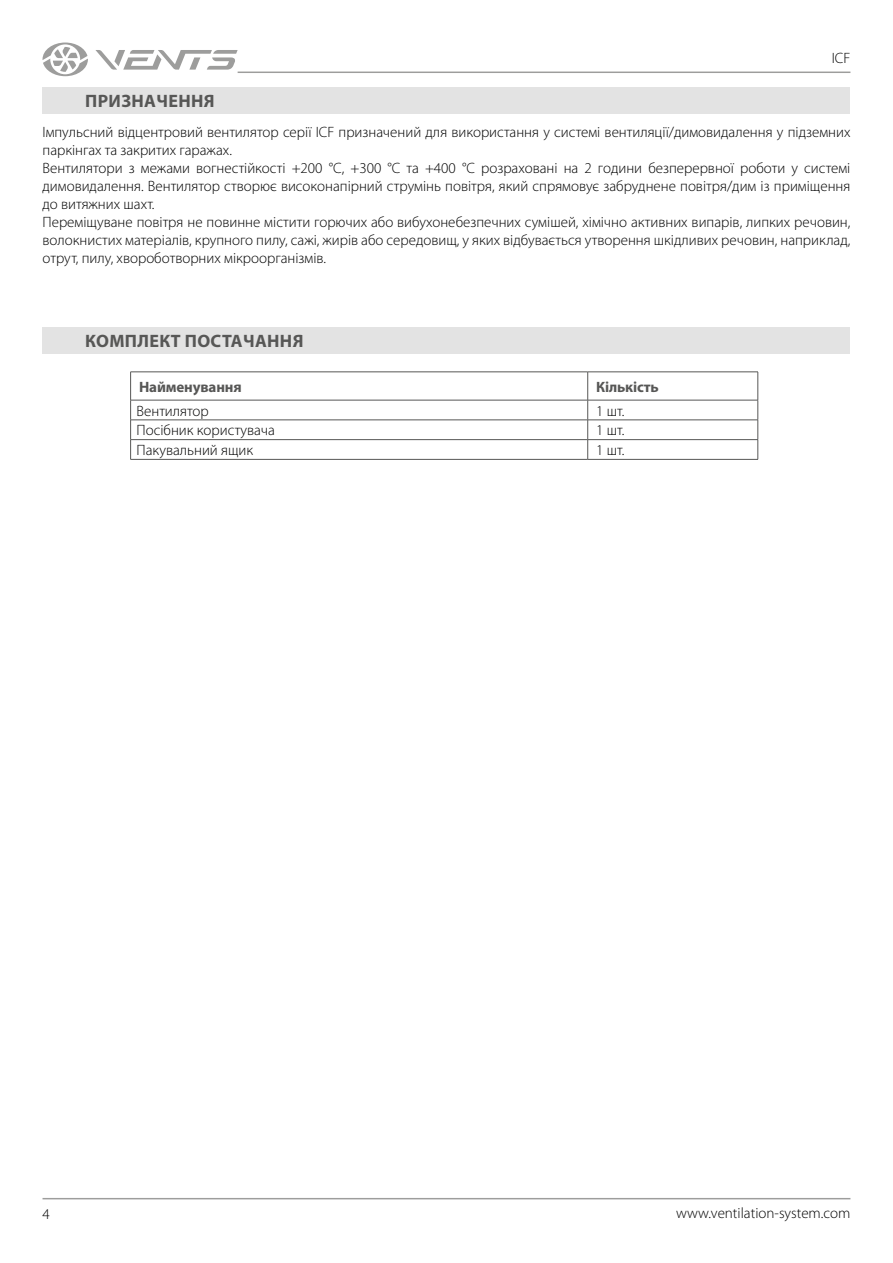
<style>
.page{position:relative;width:893px;height:1263px;background:#fff}
.page>*{position:absolute;margin:0;border:0;box-sizing:border-box;transform-origin:0 0}
.t1{font:700 18px "Myriad Pro";letter-spacing:.02em;color:#575756}
.t2{font:300 15px/18px "Myriad Pro";color:#000}
.t3{font:700 15px "Myriad Pro";letter-spacing:-.01em;color:#575756}
</style>
<div class="page">
<hr style="left:43px;top:1198px;width:807px;height:1px;background:#9d9d9c">
<hr style="left:238px;top:72px;width:612px;height:1px;background:#9d9d9c">
<svg style="left:95px;top:50px;width:143px;height:20px"></svg>
<svg style="left:43px;top:43px;width:45px;height:33px"></svg>
<div style="left:43px;top:87px;width:807px;height:27px;background:#e3e3e3"></div>
<div style="left:43px;top:328px;width:807px;height:26px;background:#e3e3e3"></div>
<hr style="left:130px;top:372px;width:458px;height:1px;background:#575756">
<hr style="left:588px;top:372px;width:170px;height:1px;background:#575756">
<hr style="left:130px;top:400px;width:458px;height:1px;background:#575756">
<hr style="left:588px;top:400px;width:170px;height:1px;background:#575756">
<hr style="left:130px;top:420px;width:458px;height:1px;background:#575756">
<hr style="left:588px;top:420px;width:170px;height:1px;background:#575756">
<hr style="left:130px;top:439px;width:458px;height:1px;background:#575756">
<svg style="left:130px;top:372px;width:1px;height:87px"></svg>
<hr style="left:588px;top:439px;width:170px;height:1px;background:#575756">
<svg style="left:587px;top:372px;width:1px;height:87px"></svg>
<svg style="left:758px;top:372px;width:1px;height:87px"></svg>
<hr style="left:130px;top:459px;width:458px;height:1px;background:#575756">
<hr style="left:588px;top:459px;width:170px;height:1px;background:#575756">
<p class="t1" style="left:85px;top:89px;width:131px">ПРИЗНАЧЕННЯ</p>
<p class="t2" style="left:832px;top:49px;width:20px">ICF</p>
<p class="t2" style="left:43px;top:123px;width:809px">Імпульсний відцентровий вентилятор серії ICF призначений для використання у системі вентиляції/димовидалення у підземних паркінгах та закритих гаражах.<br>Вентилятори з межами вогнестійкості +200 °С, +300 °С та +400 °С розраховані на 2 години безперервної роботи у системі димовидалення. Вентилятор створює високонапірний струмінь повітря, який спрямовує забруднене повітря/дим із приміщення до витяжних шахт.<br>Переміщуване повітря не повинне містити горючих або вибухонебезпечних сумішей, хімічно активних випарів, липких речовин, волокнистих матеріалів, крупного пилу, сажі, жирів або середовищ, у яких відбувається утворення шкідливих речовин, наприклад, отрут, пилу, хвороботворних мікроорганізмів.</p>
<p class="t1" style="left:85px;top:330px;width:220px">КОМПЛЕКТ ПОСТАЧАННЯ</p>
<p class="t3" style="left:139px;top:377px;width:104px">Найменування</p>
<p class="t3" style="left:596px;top:377px;width:64px">Кількість</p>
<p class="t2" style="left:137px;top:402px;width:74px">Вентилятор</p>
<p class="t2" style="left:596px;top:402px;width:30px">1 шт.</p>
<p class="t2" style="left:137px;top:422px;width:140px">Посібник користувача</p>
<p class="t2" style="left:596px;top:422px;width:30px">1 шт.</p>
<p class="t2" style="left:137px;top:441px;width:118px">Пакувальний ящик</p>
<p class="t2" style="left:596px;top:441px;width:30px">1 шт.</p>
<p class="t2" style="left:43px;top:1205px;width:9px">4</p>
<p class="t2" style="left:676px;top:1204px;width:176px">www.ventilation-system.com</p>
</div>
